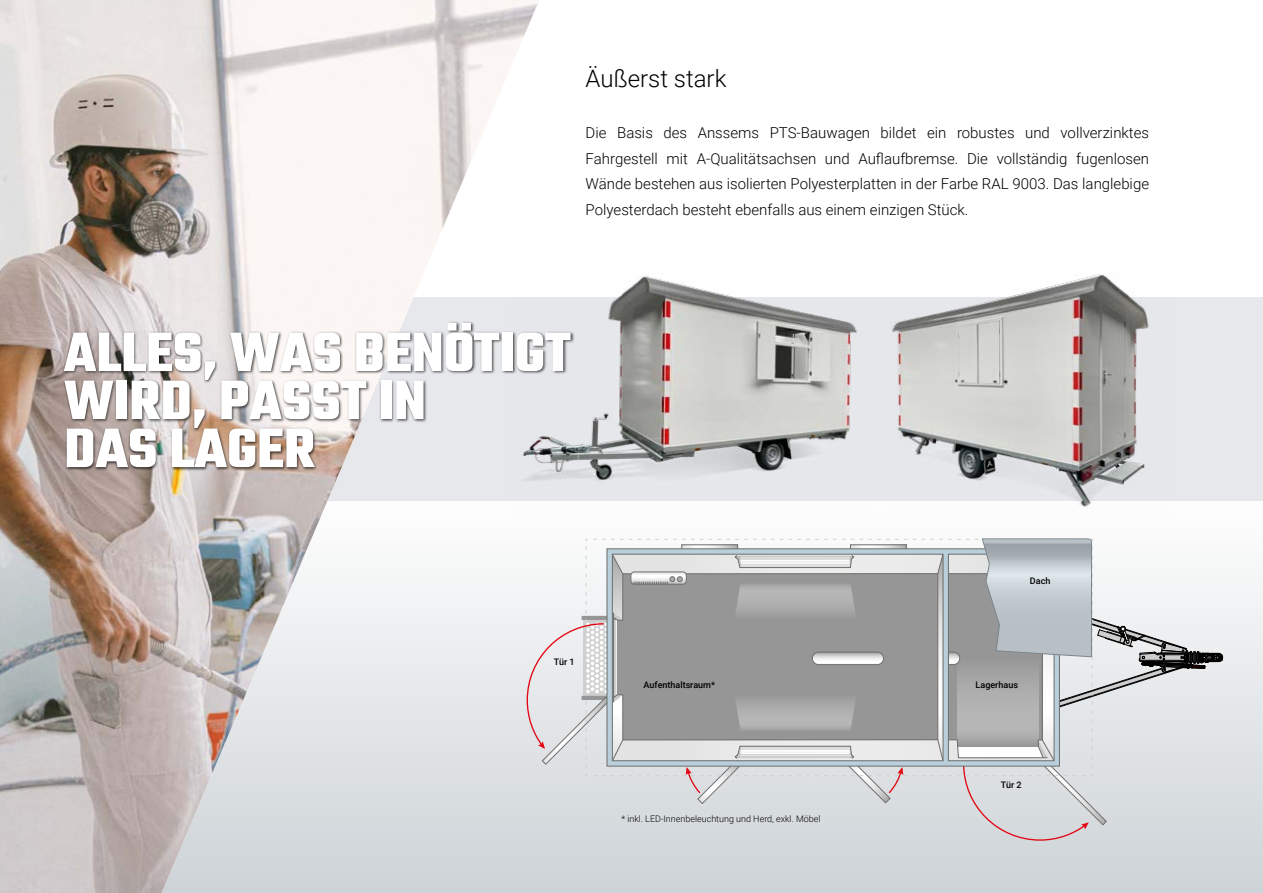
<style>
.page{position:relative;width:1263px;height:893px;background:#fff}
.page>*{position:absolute;margin:0;border:0;box-sizing:border-box;transform-origin:0 0}
.t1{font:700 60px/48px "Teko";color:#fff}
.t2{font:300 24px "Roboto";color:#000}
.t3{font:300 15px/25.5px "Roboto";color:#000;text-align:justify}
.t4{font:300 9px "Roboto";color:#000}
.t5{font:500 9px "Roboto";color:#000}
</style>
<div class="page">
<div style="left:0;top:298px;width:1263px;height:203px;background:#e6e8eb"></div>
<div style="left:0;top:501px;width:1263px;height:392px;background:linear-gradient(to bottom,#fefefe,#cdd3d7)"></div>
<img style="left:0;top:0;width:539px;height:893px">
<div style="left:63px;top:321px;width:512px;height:150px;background:#000;opacity:.7"></div>
<img style="left:512px;top:266px;width:363px;height:249px">
<img style="left:883px;top:274px;width:291px;height:242px">
<svg style="left:526px;top:538px;width:697px;height:303px;background:#c5c6c8"></svg>
<h2 class="t2" style="left:586px;top:62px;width:142px">Äußerst stark</h2>
<p class="t3" style="left:586px;top:119px;width:565px">Die Basis des Anssems PTS-Bauwagen bildet ein robustes und vollverzinktes Fahrgestell mit A-Qualitätsachsen und Auflaufbremse. Die vollständig fugenlosen Wände bestehen aus isolierten Polyesterplatten in der Farbe RAL 9003. Das langlebige Polyesterdach besteht ebenfalls aus einem einzigen Stück.</p>
<h1 class="t1" style="left:64px;top:333px;width:509px">ALLES, WAS BENÖTIGT<br>WIRD, PASST IN<br>DAS LAGER</h1>
<p class="t5" style="left:554px;top:655px;width:22px">Tür 1</p>
<p class="t5" style="left:644px;top:679px;width:73px">Aufenthaltsraum*</p>
<p class="t4" style="left:621px;top:813px;width:200px">* inkl. LED-Innenbeleuchtung und Herd, exkl. Möbel</p>
<p class="t5" style="left:1030px;top:575px;width:22px">Dach</p>
<p class="t5" style="left:975px;top:679px;width:44px">Lagerhaus</p>
<p class="t5" style="left:1001px;top:779px;width:22px">Tür 2</p>
</div>
